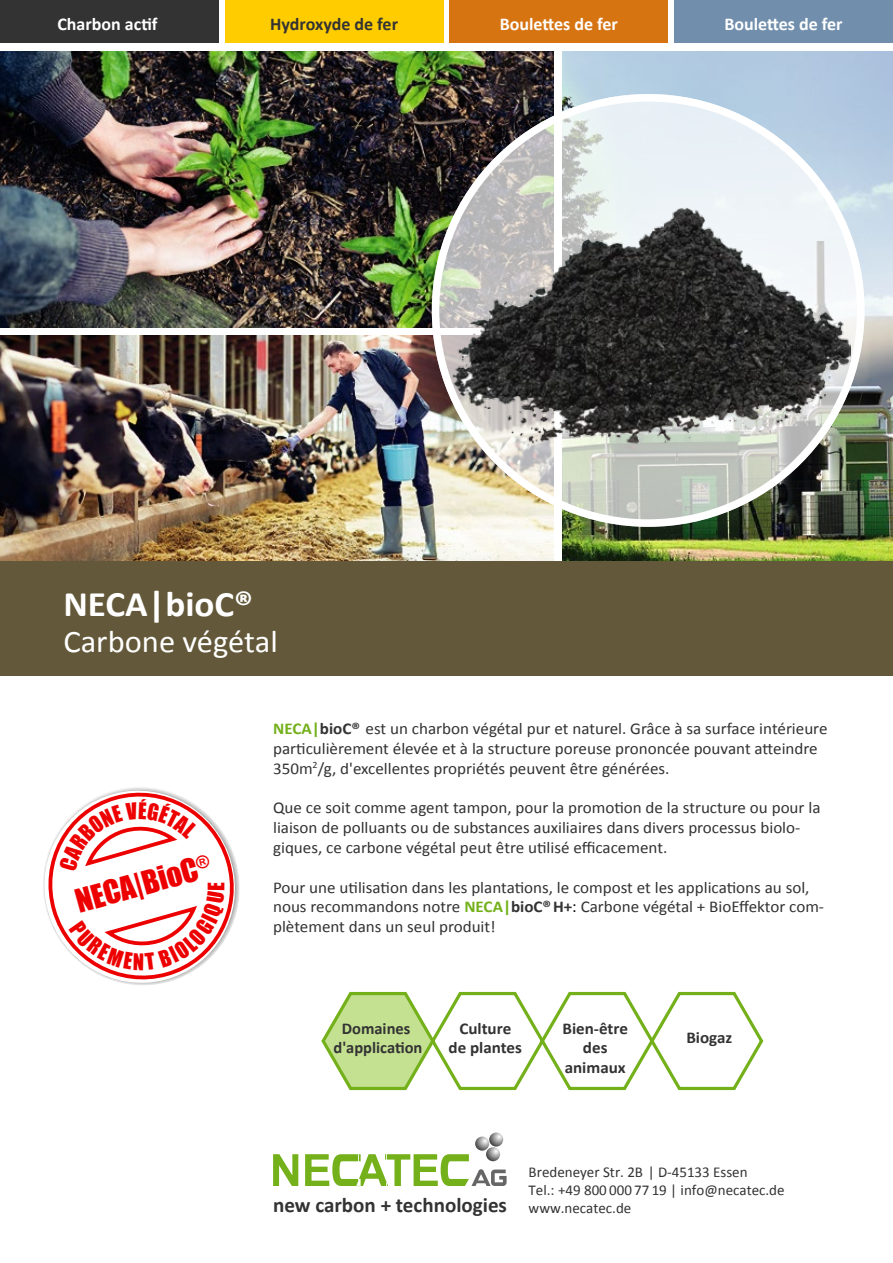
<style>
.page{position:relative;width:893px;height:1263px;background:#fff}
.page>*{position:absolute;margin:0;border:0;box-sizing:border-box;transform-origin:0 0}
.t1{font:700 36px "Calibri";color:#fff}
.t2{font:31.5px "Calibri";color:#fff}
.t3{font:30px "Impact";color:#ed0000}
.t4{font:700 21px "Calibri";color:#333}
.t5{font:20.85px "Impact";color:#ed0000}
.t6{font:700 18px "Calibri";color:#fff}
.t7{font:700 18px "Calibri";color:#333}
.t8{font:16.5px/19.8px "Calibri";color:#333}
.t9{font:700 16.5px/19.8px "Calibri";color:#333;text-align:center}
.t10{font:15px/18px "Calibri";color:#333}
.s1{font-weight:700;color:#73b019}
.s2{font-weight:700}
.s3{color:#000}
</style>
<div class="page">
<svg style="left:273px;top:1154px;width:234px;height:32px"></svg>
<svg style="left:475px;top:1136px;width:14px;height:15px"></svg>
<svg style="left:489px;top:1132px;width:14px;height:14px"></svg>
<svg style="left:486px;top:1147px;width:14px;height:14px"></svg>
<svg style="left:321px;top:991px;width:443px;height:100px"></svg>
<img style="left:562px;top:51px;width:331px;height:510px">
<img style="left:0;top:335px;width:554px;height:226px">
<img style="left:0;top:51px;width:554px;height:276px">
<svg style="left:436px;top:98px;width:425px;height:425px;background:#dbdfdd"></svg>
<img style="left:452px;top:208px;width:399px;height:237px">
<div style="left:0;top:561px;width:893px;height:115px;background:#63593a"></div>
<div style="left:0;top:0;width:219px;height:43px;background:#333"></div>
<div style="left:225px;top:0;width:219px;height:43px;background:#fc0"></div>
<div style="left:449px;top:0;width:219px;height:43px;background:#d77412"></div>
<div style="left:674px;top:0;width:219px;height:43px;background:#718fad"></div>
<svg style="left:43px;top:787px;width:197px;height:198px"></svg>
<p class="t6" style="left:57px;top:12px;width:102px">Charbon actif</p>
<p class="t7" style="left:270px;top:12px;width:129px">Hydroxyde de fer</p>
<p class="t6" style="left:500px;top:12px;width:120px">Boulettes de fer</p>
<p class="t6" style="left:724px;top:12px;width:120px">Boulettes de fer</p>
<h1 class="t1" style="left:63px;top:581px;width:191px">NECA|bioC®</h1>
<h2 class="t2" style="left:63px;top:622px;width:216px">Carbone végétal</h2>
<h3 class="t3" style="left:70px;top:880px;width:141px;rotate:-16deg">NECA|BioC<sup>®</sup></h3>
<p class="t5" style="left:200px;top:891px;width:11px;rotate:-90deg">E</p>
<p class="t8" style="left:273px;top:719px;width:556px"><span class="s1">NECA|</span><span class="s2">bioC®</span> est un charbon végétal pur et naturel. Grâce à sa surface intérieure particulièrement élevée et à la structure poreuse prononcée pouvant atteindre<br>350m<sup>2</sup>/g, d'excellentes propriétés peuvent être générées.</p>
<p class="t8" style="left:273px;top:798px;width:549px">Que ce soit comme agent tampon, pour la promotion de la structure ou pour la liaison de polluants ou de substances auxiliaires dans divers processus biolo&shy;giques, ce carbone végétal peut être utilisé efficacement.</p>
<p class="t8" style="left:273px;top:877px;width:553px">Pour une utilisation dans les plantations, le compost et les applications au sol, nous recommandons notre <span class="s1">NECA|</span><span class="s2">bioC®H+</span><span class="s3">:</span> Carbone végétal + BioEffektor com&shy;plètement dans un seul produit!</p>
<p class="t9" style="left:334px;top:1018px;width:90px">Domaines d'application</p>
<p class="t9" style="left:449px;top:1018px;width:75px">Culture de plantes</p>
<p class="t9" style="left:562px;top:1018px;width:67px">Bien-être des animaux</p>
<p class="t9" style="left:686px;top:1028px;width:47px">Biogaz</p>
<p class="t4" style="left:273px;top:1191px;width:235px">new carbon + technologies</p>
<p class="t10" style="left:529px;top:1163px;width:258px">Bredeneyer Str. 2B | D-45133 Essen<br>Tel.: +49 800 000 77 19 | info@necatec.de www.necatec.de</p>
</div>
